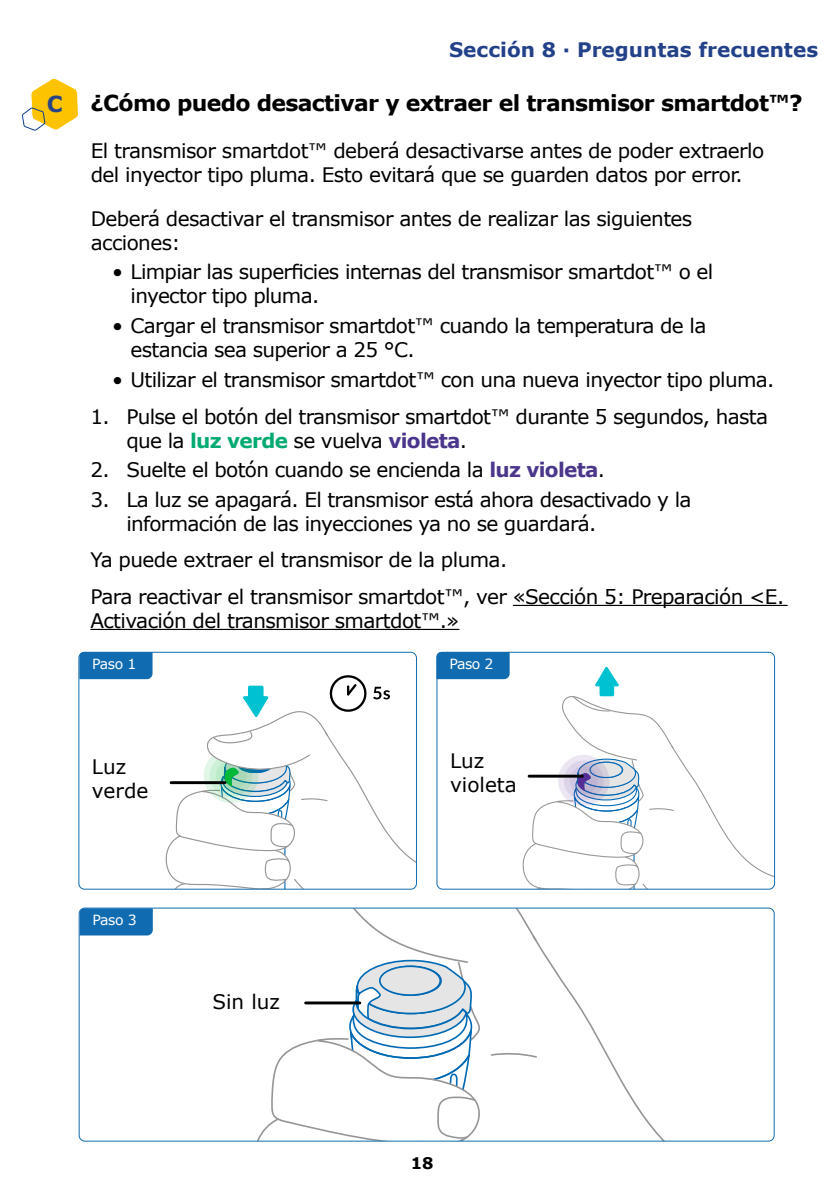
<style>
.page{position:relative;width:840px;height:1191px;background:#fff}
.page>*{position:absolute;margin:0;border:0;box-sizing:border-box;transform-origin:0 0}
.t1{font:700 22px "Verdana";letter-spacing:-.03em;color:#000}
.t2{font:700 22px "Verdana";color:#284486}
.t3{font:20px/24px "Verdana";letter-spacing:-.035em;color:#000}
.t4{font:700 20px "Verdana";color:#224189}
.t5{font:20px/24px "Verdana";color:#000}
.t6{font:700 16px "Verdana";color:#000101}
.t7{font:14px "Verdana";letter-spacing:-.03em;color:#fff}
.s1{font-weight:700;color:#00aa70}
.s2{font-weight:700;color:#4b368c}
</style>
<div class="page">
<svg style="left:436px;top:652px;width:73px;height:11px"></svg>
<div style="left:80px;top:654px;width:72px;height:25px;background:#106bb0"></div>
<svg style="left:81px;top:909px;width:2px;height:26px"></svg>
<svg style="left:522px;top:667px;width:252px;height:222px"></svg>
<div style="left:436px;top:652px;width:338px;height:237px;border:1px solid #106bb0;border-radius:6px"></div>
<svg style="left:165px;top:675px;width:251px;height:214px"></svg>
<div style="left:78px;top:652px;width:339px;height:237px;border:1px solid #106bb0;border-radius:6px"></div>
<svg style="left:83px;top:909px;width:580px;height:230px"></svg>
<div style="left:79px;top:907px;width:695px;height:234px;border:1px solid #106bb0;border-radius:6px"></div>
<hr style="left:512px;top:605px;width:275px;height:1px;background:#000">
<hr style="left:90px;top:629px;width:369px;height:1px;background:#000">
<hr style="left:171px;top:781px;width:54px;height:3px;background:#000101">
<hr style="left:528px;top:774px;width:54px;height:3px;background:#000101">
<hr style="left:305px;top:1001px;width:54px;height:3px;background:#000101">
<svg style="left:22px;top:79px;width:56px;height:52px"></svg>
<p class="t2" style="left:47px;top:90px;width:17px">C</p>
<p class="t4" style="left:449px;top:36px;width:370px">Sección 8 · Preguntas frecuentes</p>
<p class="t1" style="left:90px;top:89px;width:713px">¿Cómo puedo desactivar y extraer el transmisor smartdot™?</p>
<p class="t3" style="left:91px;top:139px;width:674px">El transmisor smartdot™ deberá desactivarse antes de poder extraerlo del inyector tipo pluma. Esto evitará que se guarden datos por error.</p>
<p class="t3" style="left:91px;top:207px;width:602px">Deberá desactivar el transmisor antes de realizar las siguientes acciones:</p>
<p class="t3" style="left:130px;top:260px;width:584px;text-indent:-18px">• Limpiar las superficies internas del transmisor smartdot™ o el inyector tipo pluma.</p>
<p class="t3" style="left:130px;top:314px;width:577px;text-indent:-18px">• Cargar el transmisor smartdot™ cuando la temperatura de la estancia sea superior a 25 °C.</p>
<p class="t3" style="left:112px;top:367px;width:663px">• Utilizar el transmisor smartdot™ con una nueva inyector tipo pluma.</p>
<p class="t3" style="left:126px;top:405px;width:643px;text-indent:-36px">1. Pulse el botón del transmisor smartdot™ durante 5 segundos, hasta que la <span class="s1">luz verde</span> se vuelva <span class="s2">violeta</span>.</p>
<p class="t3" style="left:90px;top:458px;width:516px">2. Suelte el botón cuando se encienda la <span class="s2">luz violeta</span>.</p>
<p class="t3" style="left:126px;top:488px;width:566px;text-indent:-36px">3. La luz se apagará. El transmisor está ahora desactivado y la información de las inyecciones ya no se guardará.</p>
<p class="t3" style="left:90px;top:542px;width:695px;line-height:36.2px">Ya puede extraer el transmisor de la pluma.<br>Para reactivar el transmisor smartdot™, ver «Sección 5: Preparación &lt;E.</p>
<p class="t3" style="left:90px;top:608px;width:370px">Activación del transmisor smartdot™.»</p>
<p class="t7" style="left:92px;top:654px;width:46px">Paso 1</p>
<p class="t7" style="left:449px;top:654px;width:46px">Paso 2</p>
<p class="t5" style="left:92px;top:755px;width:58px">Luz verde</p>
<p class="t5" style="left:450px;top:749px;width:68px">Luz violeta</p>
<p class="t7" style="left:92px;top:911px;width:46px">Paso 3</p>
<p class="t3" style="left:212px;top:990px;width:69px">Sin luz</p>
<p class="t6" style="left:410px;top:1152px;width:24px">18</p>
</div>
